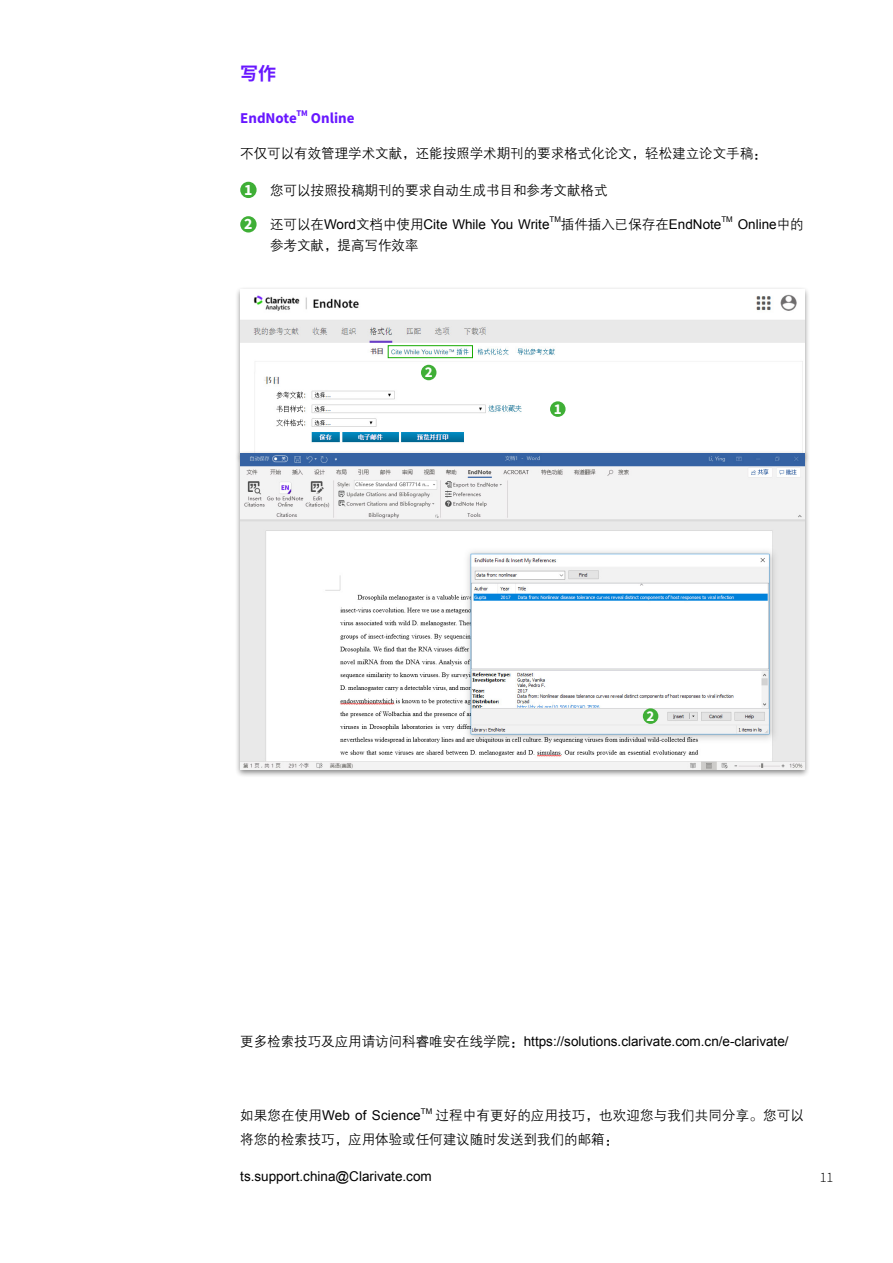
<style>
.page{position:relative;width:893px;height:1263px;background:#fff}
.page>*{position:absolute;margin:0;border:0;box-sizing:border-box;transform-origin:0 0}
.t1{font:700 18px "Source Han Sans SC";color:#6817ff}
.t2{font:700 15.75px/34.5px "Source Sans Pro";color:#fff}
.t3{font:700 15px "Source Sans Pro";color:#6817ff}
.t4{font:700 15px "Source Sans Pro";color:#fff}
.t5{font:300 14.25px "Source Sans Pro";color:#000}
.t6{font:13.5px "Arial";color:#000}
.t7{font:13.5px/24px "FZZDXJW GB1 0";color:#000}
.t8{font:700 8.7px "Source Sans Pro";color:#6817ff}
.t9{font:7.8px "Arial";color:#000}
.s1{font-family:"FZZDXJW GB1 0"}
.s2{font-family:"Arial"}
</style>
<div class="page">
<div style="left:240px;top:182px;width:17px;height:16px;background:#3faf36;border-radius:50%"></div>
<div style="left:240px;top:216px;width:17px;height:16px;background:#3faf36;border-radius:50%"></div>
<div style="left:235px;top:286px;width:576px;height:178px;background:#000;opacity:.48"></div>
<img style="left:240px;top:289px;width:564px;height:161px">
<div style="left:235px;top:450px;width:576px;height:328px;background:#000;opacity:.48"></div>
<div style="left:388px;top:345px;width:85px;height:13px;border:1px solid #17ab03"></div>
<div style="left:550px;top:401px;width:16px;height:16px;background:#3faf36;border-radius:50%"></div>
<div style="left:421px;top:365px;width:15px;height:15px;background:#3faf36;border-radius:50%"></div>
<div style="left:643px;top:708px;width:15px;height:16px;background:#3faf36;border-radius:50%"></div>
<h1 class="t1" style="left:240px;top:63px;width:37px">写作</h1>
<p class="t3" style="left:240px;top:108px;width:58px">EndNote</p>
<p class="t8" style="left:296px;top:107px;width:13px">TM</p>
<p class="t3" style="left:311px;top:108px;width:45px">Online</p>
<p class="t7" style="left:240px;top:142px;width:528px">不仅可以有效管理学术文献，还能按照学术期刊的要求格式化论文，轻松建立论文手稿：</p>
<p class="t7" style="left:270px;top:179px;width:339px">您可以按照投稿期刊的要求自动生成书目和参考文献格式</p>
<p class="t6" style="left:270px;top:215px;width:281px"><span class="s1">还可以在</span>Word<span class="s1">文档中使用</span>Cite While You Write</p>
<p class="t9" style="left:550px;top:214px;width:13px">TM</p>
<p class="t7" style="left:561px;top:212px;width:162px">插件插入已保存在<span class="s2">EndNote</span></p>
<p class="t9" style="left:721px;top:214px;width:13px">TM</p>
<p class="t6" style="left:738px;top:215px;width:68px">Online<span class="s1">中的</span></p>
<p class="t7" style="left:270px;top:233px;width:150px">参考文献，提高写作效率</p>
<p class="t2" style="left:244px;top:172px;width:10px">1<br>2</p>
<p class="t4" style="left:425px;top:362px;width:9px">2</p>
<p class="t4" style="left:554px;top:399px;width:9px">1</p>
<p class="t4" style="left:647px;top:706px;width:9px">2</p>
<p class="t6" style="left:240px;top:1033px;width:550px"><span class="s1">更多检索技巧及应用请访问科睿唯安在线学院：</span>https://solutions.clarivate.com.cn/e-clarivate/</p>
<p class="t6" style="left:240px;top:1106px;width:182px"><span class="s1">如果您在使用</span>Web of Science</p>
<p class="t9" style="left:421px;top:1106px;width:13px">TM</p>
<p class="t7" style="left:240px;top:1104px;width:565px;text-indent:195px">过程中有更好的应用技巧，也欢迎您与我们共同分享。您可以将您的检索技巧，应用体验或任何建议随时发送到我们的邮箱：</p>
<p class="t6" style="left:240px;top:1167px;width:193px">ts.support.china@Clarivate.com</p>
<p class="t5" style="left:820px;top:1168px;width:15px">11</p>
</div>
